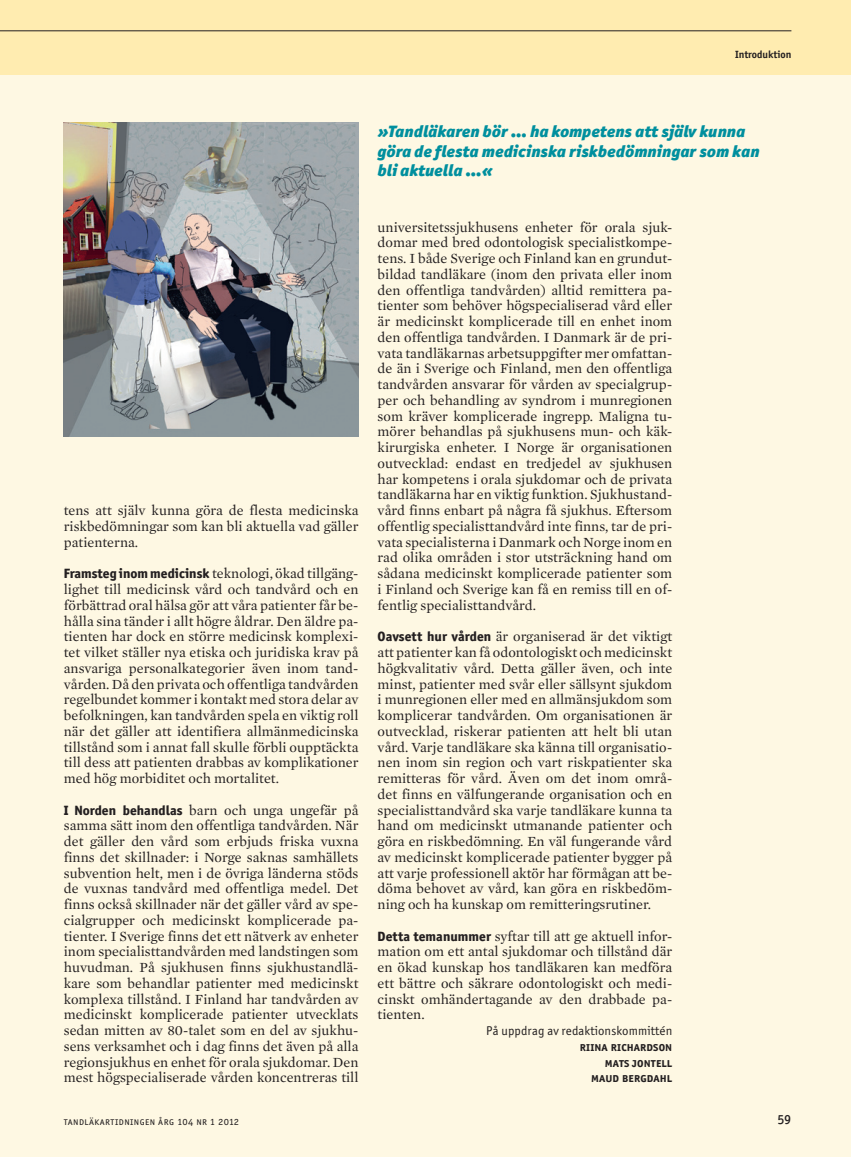
<style>
.page{position:relative;width:851px;height:1157px;background:#fff}
.page>*{position:absolute;margin:0;border:0;box-sizing:border-box;transform-origin:0 0}
.citat{font:italic 900 16.5px/19.5px "Officina Sans ITC Std";color:#008f9e}
.Bröd_ME{font:14.25px/15.8px "Mercury TLT Text OT";color:#231f20;text-align:justify}
.t1{font:500 13.5px "Officina Sans ITC Std";color:#231f20}
.Byline{font:700 12.75px "Officina Sans ITC Std";letter-spacing:.015em;color:#231f20}
.Byline2{font:12.75px "Officina Sans ITC Std";letter-spacing:.01em;color:#231f20}
.t2{font:10.5px "Officina Sans ITC Std";letter-spacing:.04em;color:#231f20}
.Notisrubbe{font:700 10.5px "Officina Sans ITC Std";color:#231f20}
.s1{font-family:"Officina Sans ITC Std";font-weight:800;font-size:13.5px}
</style>
<div class="page">
<div style="left:0;top:65px;width:850px;height:1092px;background:#fef8e3"></div>
<div style="left:0;top:0;width:850px;height:75px;background:#ffecb0"></div>
<hr style="left:0;top:30px;width:791px;height:1px;background:#231f20">
<img style="left:64px;top:123px;width:294px;height:313px">
<p class="Notisrubbe" style="left:735px;top:48px;width:58px">Introduktion</p>
<p class="Bröd_ME" style="left:64px;top:502px;width:296px">tens att själv kunna göra de flesta medicinska riskbedömningar som kan bli aktuella vad gäller patienterna.</p>
<p class="Bröd_ME" style="left:64px;top:565px;width:296px"><span class="s1">Framsteg inom medicinsk</span> teknologi, ökad tillgäng&shy;lighet till medicinsk vård och tandvård och en förbättrad oral hälsa gör att våra patienter får be&shy;hålla sina tänder i allt högre åldrar. Den äldre pa&shy;tienten har dock en större medicinsk komplexi&shy;tet vilket ställer nya etiska och juridiska krav på ansvariga personalkategorier även inom tand&shy;vården. Då den privata och offentliga tandvården regelbundet kommer i kontakt med stora delar av befolkningen, kan tandvården spela en viktig roll när det gäller att identifiera allmänmedicinska tillstånd som i annat fall skulle förbli oupptäckta till dess att patienten drabbas av komplikationer med hög morbiditet och mortalitet.</p>
<p class="Bröd_ME" style="left:64px;top:802px;width:296px"><span class="s1">I Norden behandlas</span> barn och unga ungefär på samma sätt inom den offentliga tandvården. När det gäller den vård som erbjuds friska vuxna finns det skillnader: i Norge saknas samhällets subvention helt, men i de övriga länderna stöds de vuxnas tandvård med offentliga medel. Det finns också skillnader när det gäller vård av spe&shy;cialgrupper och medicinskt komplicerade pa&shy;tienter. I Sverige finns det ett nätverk av enheter inom specialisttandvården med landstingen som huvudman. På sjukhusen finns sjukhustandlä&shy;kare som behandlar patienter med medicinskt komplexa tillstånd. I Finland har tandvården av medicinskt komplicerade patienter utvecklats sedan mitten av 80-talet som en del av sjukhu&shy;sens verksamhet och i dag finns det även på alla regionsjukhus en enhet för orala sjukdomar. Den mest högspecialiserade vården koncentreras till</p>
<p class="t2" style="left:64px;top:1115px;width:177px">tandläkartidningen årg 104 nr 1 2012</p>
<p class="citat" style="left:377px;top:121px;width:383px">»Tandläkaren bör … ha kompetens att själv kunna göra de flesta medicinska riskbedömningar som kan bli aktuella …«</p>
<p class="Bröd_ME" style="left:377px;top:219px;width:296px">universitetssjukhusens enheter för orala sjuk&shy;domar med bred odontologisk specialistkompe&shy;tens. I både Sverige och Finland kan en grundut&shy;bildad tandläkare (inom den privata eller inom den offentliga tandvården) alltid remittera pa&shy;tienter som behöver högspecialiserad vård eller är medicinskt komplicerade till en enhet inom den offentliga tandvården. I Danmark är de pri&shy;vata tandläkarnas arbetsuppgifter mer omfattan&shy;de än i Sverige och Finland, men den offentliga tandvården ansvarar för vården av specialgrup&shy;per och behandling av syndrom i munregionen som kräver komplicerade ingrepp. Maligna tu&shy;mörer behandlas på sjukhusens mun- och käk&shy;kirurgiska enheter. I Norge är organisationen outvecklad: endast en tredjedel av sjukhusen har kompetens i orala sjukdomar och de privata tandläkarna har en viktig funktion. Sjukhustand&shy;vård finns enbart på några få sjukhus. Eftersom offentlig specialisttandvård inte finns, tar de pri&shy;vata specialisterna i Danmark och Norge inom en rad olika områden i stor utsträckning hand om sådana medicinskt komplicerade patienter som i Finland och Sverige kan få en remiss till en of&shy;fentlig specialisttandvård.</p>
<p class="Bröd_ME" style="left:377px;top:628px;width:296px"><span class="s1">Oavsett hur vården</span> är organiserad är det viktigt att patienter kan få odontologiskt och medicinskt högkvalitativ vård. Detta gäller även, och inte minst, patienter med svår eller sällsynt sjukdom i munregionen eller med en allmänsjukdom som komplicerar tandvården. Om organisationen är outvecklad, riskerar patienten att helt bli utan vård. Varje tandläkare ska känna till organisatio&shy;nen inom sin region och vart riskpatienter ska remitteras för vård. Även om det inom områ&shy;det finns en välfungerande organisation och en specialisttandvård ska varje tandläkare kunna ta hand om medicinskt utmanande patienter och göra en riskbedömning. En väl fungerande vård av medicinskt komplicerade patienter bygger på att varje professionell aktör har förmågan att be&shy;döma behovet av vård, kan göra en riskbedöm&shy;ning och ha kunskap om remitteringsrutiner.</p>
<p class="Bröd_ME" style="left:377px;top:928px;width:296px"><span class="s1">Detta temanummer</span> syftar till att ge aktuell infor&shy;mation om ett antal sjukdomar och tillstånd där en ökad kunskap hos tandläkaren kan medföra ett bättre och säkrare odontologiskt och medi&shy;cinskt omhändertagande av den drabbade pa&shy;tienten.</p>
<p class="Byline2" style="left:486px;top:1023px;width:187px">På uppdrag av redaktionskommittén</p>
<p class="Byline" style="left:579px;top:1038px;width:94px">riina richardson</p>
<p class="Byline" style="left:604px;top:1054px;width:67px">mats jontell</p>
<p class="Byline" style="left:591px;top:1070px;width:81px">maud bergdahl</p>
<p class="t1" style="left:777px;top:1111px;width:15px">59</p>
</div>
